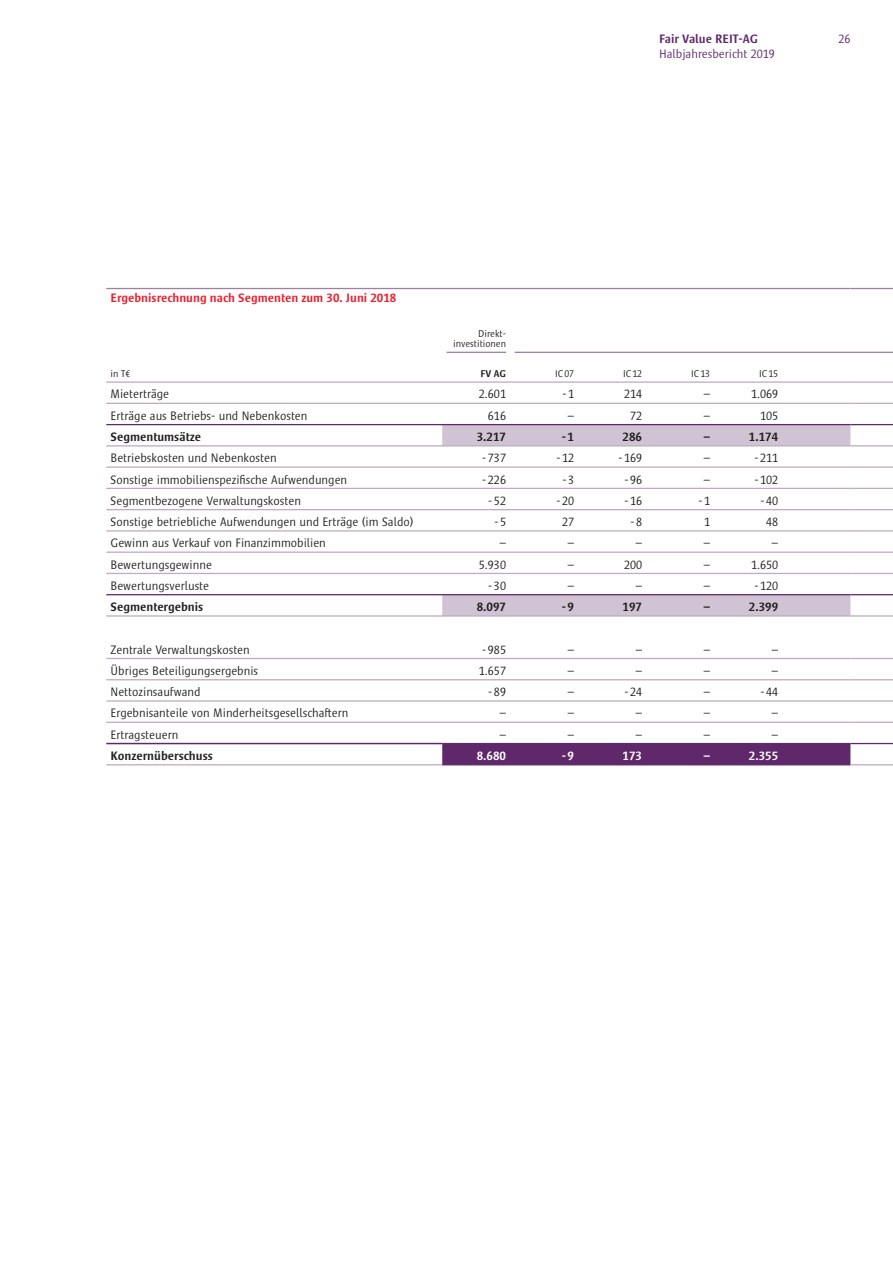
<style>
.page{position:relative;width:893px;height:1263px;background:#fff}
.page>*{position:absolute;margin:0;border:0;box-sizing:border-box;transform-origin:0 0}
.t1{font:300 12.45px "Satero Sans LT Pro";color:#231f20}
.t2{font:500 12.45px "Satero Sans LT Pro";color:#231f20}
.t3{font:500 12.45px "Satero Sans LT Pro";color:#ee1b2d}
.t4{font:300 12.45px "Satero Sans LT Pro";color:#5f286a}
.t5{font:500 12.45px "Satero Sans LT Pro";color:#5f286a}
.t6{font:500 12.45px "Satero Sans LT Pro";color:#fff}
.t7{font:300 10.05px/10.5px "Satero Sans LT Pro";color:#231f20;text-align:right}
.t8{font:500 10.05px "Satero Sans LT Pro";color:#231f20}
</style>
<div class="page">
<svg style="left:442px;top:425px;width:451px;height:190px"></svg>
<svg style="left:442px;top:744px;width:451px;height:20px;background:#6e3c77"></svg>
<hr style="left:106px;top:288px;width:744px;height:1px;background:#9d80a2">
<hr style="left:850px;top:288px;width:43px;height:1px;background:#9d80a2">
<hr style="left:106px;top:381px;width:744px;height:2px;background:#beaac1">
<hr style="left:850px;top:381px;width:43px;height:2px;background:#beaac1">
<hr style="left:106px;top:445px;width:744px;height:1px;background:#beaac1">
<hr style="left:850px;top:445px;width:43px;height:1px;background:#beaac1">
<hr style="left:106px;top:466px;width:744px;height:2px;background:#beaac1">
<hr style="left:850px;top:466px;width:43px;height:2px;background:#beaac1">
<hr style="left:106px;top:488px;width:744px;height:1px;background:#beaac1">
<hr style="left:850px;top:488px;width:43px;height:1px;background:#beaac1">
<hr style="left:106px;top:509px;width:744px;height:1px;background:#beaac1">
<hr style="left:850px;top:509px;width:43px;height:1px;background:#beaac1">
<hr style="left:106px;top:615px;width:744px;height:2px;background:#beaac1">
<hr style="left:850px;top:615px;width:43px;height:2px;background:#beaac1">
<hr style="left:106px;top:658px;width:744px;height:1px;background:#beaac1">
<hr style="left:850px;top:658px;width:43px;height:1px;background:#beaac1">
<hr style="left:106px;top:679px;width:744px;height:1px;background:#beaac1">
<hr style="left:850px;top:679px;width:43px;height:1px;background:#beaac1">
<hr style="left:106px;top:700px;width:744px;height:2px;background:#beaac1">
<hr style="left:850px;top:700px;width:43px;height:2px;background:#beaac1">
<hr style="left:106px;top:722px;width:744px;height:1px;background:#beaac1">
<hr style="left:850px;top:722px;width:43px;height:1px;background:#beaac1">
<hr style="left:106px;top:764px;width:336px;height:1px;background:#beaac1">
<hr style="left:106px;top:403px;width:744px;height:1px;background:#beaac1">
<hr style="left:850px;top:403px;width:43px;height:1px;background:#beaac1">
<hr style="left:106px;top:424px;width:744px;height:1px;background:#5f286a">
<hr style="left:850px;top:424px;width:43px;height:1px;background:#5f286a">
<hr style="left:106px;top:573px;width:744px;height:1px;background:#beaac1">
<hr style="left:850px;top:573px;width:43px;height:1px;background:#beaac1">
<hr style="left:106px;top:594px;width:744px;height:1px;background:#5f286a">
<hr style="left:850px;top:594px;width:43px;height:1px;background:#5f286a">
<hr style="left:442px;top:764px;width:408px;height:1px;background:#5f286a">
<hr style="left:850px;top:764px;width:43px;height:1px;background:#beaac1">
<hr style="left:106px;top:743px;width:336px;height:1px;background:#5f286a">
<hr style="left:442px;top:743px;width:408px;height:1px;background:#5f286a">
<hr style="left:850px;top:743px;width:43px;height:1px;background:#5f286a">
<hr style="left:106px;top:530px;width:744px;height:1px;background:#beaac1">
<hr style="left:850px;top:530px;width:43px;height:1px;background:#beaac1">
<hr style="left:106px;top:551px;width:744px;height:2px;background:#beaac1">
<hr style="left:850px;top:551px;width:43px;height:2px;background:#beaac1">
<hr style="left:446px;top:352px;width:60px;height:1px;background:#9d80a2">
<hr style="left:514px;top:352px;width:379px;height:1px;background:#9d80a2">
<p class="t5" style="left:659px;top:34px;width:100px">Fair Value REIT-AG</p>
<p class="t4" style="left:659px;top:48px;width:117px">Halbjahresbericht 2019</p>
<p class="t4" style="left:838px;top:33px;width:14px">26</p>
<p class="t3" style="left:111px;top:293px;width:287px">Ergebnisrechnung nach Segmenten zum 30. Juni 2018</p>
<p class="t7" style="left:453px;top:329px;width:54px">Direkt&shy;investitionen</p>
<p class="t7" style="left:111px;top:369px;width:21px">in T€</p>
<p class="t8" style="left:480px;top:370px;width:27px">FV AG</p>
<p class="t7" style="left:555px;top:369px;width:20px">IC 07</p>
<p class="t7" style="left:623px;top:369px;width:20px">IC 12</p>
<p class="t7" style="left:691px;top:369px;width:20px">IC 13</p>
<p class="t7" style="left:759px;top:369px;width:20px">IC 15</p>
<p class="t1" style="left:111px;top:389px;width:60px">Mieterträge</p>
<p class="t1" style="left:479px;top:389px;width:29px">2.601</p>
<p class="t1" style="left:562px;top:389px;width:13px">- 1</p>
<p class="t1" style="left:624px;top:389px;width:20px">214</p>
<p class="t1" style="left:704px;top:389px;width:8px">–</p>
<p class="t1" style="left:751px;top:389px;width:29px">1.069</p>
<p class="t1" style="left:111px;top:410px;width:198px">Erträge aus Betriebs- und Nebenkosten</p>
<p class="t1" style="left:488px;top:410px;width:20px">616</p>
<p class="t1" style="left:568px;top:410px;width:8px">–</p>
<p class="t1" style="left:630px;top:410px;width:14px">72</p>
<p class="t1" style="left:704px;top:410px;width:8px">–</p>
<p class="t1" style="left:760px;top:410px;width:20px">105</p>
<p class="t2" style="left:111px;top:432px;width:92px">Segmentumsätze</p>
<p class="t2" style="left:477px;top:432px;width:31px">3.217</p>
<p class="t2" style="left:562px;top:432px;width:14px">- 1</p>
<p class="t2" style="left:623px;top:432px;width:21px">286</p>
<p class="t2" style="left:704px;top:432px;width:8px">–</p>
<p class="t2" style="left:749px;top:432px;width:31px">1.174</p>
<p class="t1" style="left:111px;top:453px;width:168px">Betriebskosten und Nebenkosten</p>
<p class="t1" style="left:482px;top:453px;width:25px">- 737</p>
<p class="t1" style="left:556px;top:453px;width:19px">- 12</p>
<p class="t1" style="left:618px;top:453px;width:25px">- 169</p>
<p class="t1" style="left:704px;top:453px;width:8px">–</p>
<p class="t1" style="left:754px;top:453px;width:25px">- 211</p>
<p class="t1" style="left:111px;top:474px;width:238px">Sonstige immobilienspezifische Aufwendungen</p>
<p class="t1" style="left:482px;top:474px;width:25px">- 226</p>
<p class="t1" style="left:562px;top:474px;width:13px">- 3</p>
<p class="t1" style="left:624px;top:474px;width:19px">- 96</p>
<p class="t1" style="left:704px;top:474px;width:8px">–</p>
<p class="t1" style="left:754px;top:474px;width:25px">- 102</p>
<p class="t1" style="left:111px;top:496px;width:192px">Segmentbezogene Verwaltungskosten</p>
<p class="t1" style="left:488px;top:496px;width:19px">- 52</p>
<p class="t1" style="left:556px;top:496px;width:19px">- 20</p>
<p class="t1" style="left:624px;top:496px;width:19px">- 16</p>
<p class="t1" style="left:698px;top:496px;width:13px">- 1</p>
<p class="t1" style="left:760px;top:496px;width:19px">- 40</p>
<p class="t1" style="left:111px;top:517px;width:304px">Sonstige betriebliche Aufwendungen und Erträge (im Saldo)</p>
<p class="t1" style="left:494px;top:517px;width:13px">- 5</p>
<p class="t1" style="left:562px;top:517px;width:14px">27</p>
<p class="t1" style="left:630px;top:517px;width:13px">- 8</p>
<p class="t1" style="left:704px;top:517px;width:8px">1</p>
<p class="t1" style="left:766px;top:517px;width:14px">48</p>
<p class="t1" style="left:111px;top:538px;width:217px">Gewinn aus Verkauf von Finanzimmobilien</p>
<p class="t1" style="left:500px;top:538px;width:8px">–</p>
<p class="t1" style="left:568px;top:538px;width:8px">–</p>
<p class="t1" style="left:636px;top:538px;width:8px">–</p>
<p class="t1" style="left:704px;top:538px;width:8px">–</p>
<p class="t1" style="left:772px;top:538px;width:8px">–</p>
<p class="t1" style="left:111px;top:559px;width:103px">Bewertungsgewinne</p>
<p class="t1" style="left:479px;top:559px;width:29px">5.930</p>
<p class="t1" style="left:568px;top:559px;width:8px">–</p>
<p class="t1" style="left:624px;top:559px;width:20px">200</p>
<p class="t1" style="left:704px;top:559px;width:8px">–</p>
<p class="t1" style="left:751px;top:559px;width:29px">1.650</p>
<p class="t1" style="left:111px;top:581px;width:100px">Bewertungsverluste</p>
<p class="t1" style="left:488px;top:581px;width:19px">- 30</p>
<p class="t1" style="left:568px;top:581px;width:8px">–</p>
<p class="t1" style="left:636px;top:581px;width:8px">–</p>
<p class="t1" style="left:704px;top:581px;width:8px">–</p>
<p class="t1" style="left:754px;top:581px;width:25px">- 120</p>
<p class="t2" style="left:111px;top:602px;width:94px">Segmentergebnis</p>
<p class="t2" style="left:477px;top:602px;width:31px">8.097</p>
<p class="t2" style="left:562px;top:602px;width:14px">- 9</p>
<p class="t2" style="left:623px;top:602px;width:21px">197</p>
<p class="t2" style="left:704px;top:602px;width:8px">–</p>
<p class="t2" style="left:749px;top:602px;width:31px">2.399</p>
<p class="t1" style="left:111px;top:644px;width:141px">Zentrale Verwaltungskosten</p>
<p class="t1" style="left:482px;top:644px;width:25px">- 985</p>
<p class="t1" style="left:568px;top:644px;width:8px">–</p>
<p class="t1" style="left:636px;top:644px;width:8px">–</p>
<p class="t1" style="left:704px;top:644px;width:8px">–</p>
<p class="t1" style="left:772px;top:644px;width:8px">–</p>
<p class="t1" style="left:111px;top:666px;width:149px">Übriges Beteiligungsergebnis</p>
<p class="t1" style="left:479px;top:666px;width:29px">1.657</p>
<p class="t1" style="left:568px;top:666px;width:8px">–</p>
<p class="t1" style="left:636px;top:666px;width:8px">–</p>
<p class="t1" style="left:704px;top:666px;width:8px">–</p>
<p class="t1" style="left:772px;top:666px;width:8px">–</p>
<p class="t1" style="left:111px;top:687px;width:92px">Nettozinsaufwand</p>
<p class="t1" style="left:488px;top:687px;width:19px">- 89</p>
<p class="t1" style="left:568px;top:687px;width:8px">–</p>
<p class="t1" style="left:624px;top:687px;width:19px">- 24</p>
<p class="t1" style="left:704px;top:687px;width:8px">–</p>
<p class="t1" style="left:760px;top:687px;width:19px">- 44</p>
<p class="t1" style="left:111px;top:708px;width:240px">Ergebnisanteile von Minderheitsgesellschaftern</p>
<p class="t1" style="left:500px;top:708px;width:8px">–</p>
<p class="t1" style="left:568px;top:708px;width:8px">–</p>
<p class="t1" style="left:636px;top:708px;width:8px">–</p>
<p class="t1" style="left:704px;top:708px;width:8px">–</p>
<p class="t1" style="left:772px;top:708px;width:8px">–</p>
<p class="t1" style="left:111px;top:729px;width:69px">Ertragsteuern</p>
<p class="t1" style="left:500px;top:729px;width:8px">–</p>
<p class="t1" style="left:568px;top:729px;width:8px">–</p>
<p class="t1" style="left:636px;top:729px;width:8px">–</p>
<p class="t1" style="left:704px;top:729px;width:8px">–</p>
<p class="t1" style="left:772px;top:729px;width:8px">–</p>
<p class="t2" style="left:111px;top:751px;width:104px">Konzernüberschuss</p>
<p class="t6" style="left:477px;top:751px;width:31px">8.680</p>
<p class="t6" style="left:562px;top:751px;width:14px">- 9</p>
<p class="t6" style="left:623px;top:751px;width:21px">173</p>
<p class="t6" style="left:704px;top:751px;width:8px">–</p>
<p class="t6" style="left:749px;top:751px;width:31px">2.355</p>
</div>
